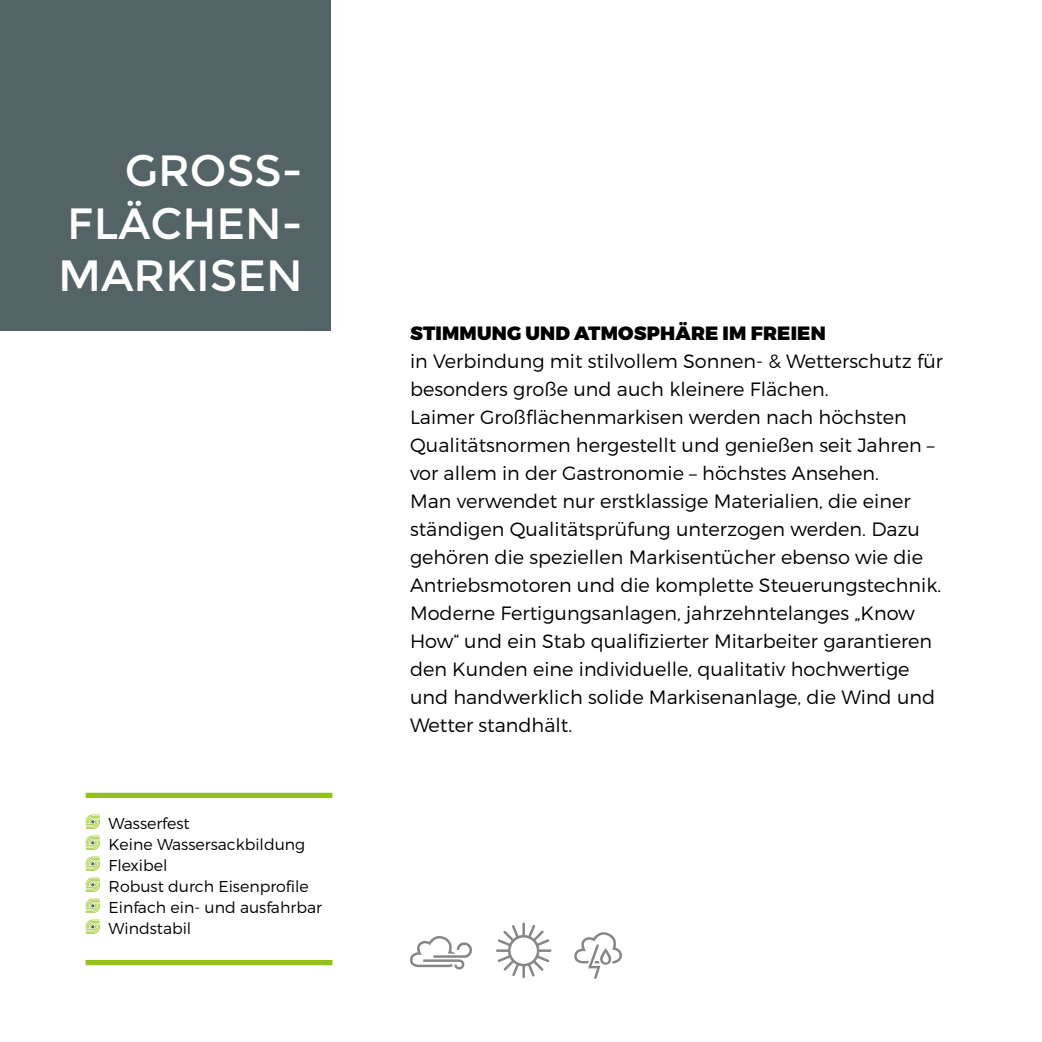
<style>
.page{position:relative;width:1042px;height:1042px;background:#fff}
.page>*{position:absolute;margin:0;border:0;box-sizing:border-box;transform-origin:0 0}
.t1{font:43.75px/52.5px "Montserrat";color:#fff;text-align:justify}
.t2{font:300 19.25px/28px "Montserrat";color:#000}
.t3{font:900 19.25px "Montserrat";letter-spacing:.01em;color:#000}
.t4{font:300 15.75px/21px "Montserrat";color:#000}
</style>
<div class="page">
<div style="left:0;top:0;width:331px;height:331px;background:#546366"></div>
<svg style="left:85px;top:814px;width:15px;height:120px"></svg>
<div style="left:86px;top:793px;width:246px;height:5px;background:#94c11a"></div>
<div style="left:86px;top:960px;width:246px;height:5px;background:#94c11a"></div>
<svg style="left:410px;top:936px;width:62px;height:33px"></svg>
<svg style="left:574px;top:932px;width:48px;height:47px"></svg>
<svg style="left:496px;top:922px;width:55px;height:56px"></svg>
<h1 class="t1" style="left:58px;top:145px;width:246px;text-indent:67px">GROSS-FLÄCHEN-MARKISEN</h1>
<p class="t4" style="left:109px;top:812px;width:215px">Wasserfest<br>Keine Wassersackbildung<br>Flexibel<br>Robust durch Eisenprofile<br>Einfach ein- und ausfahrbar<br>Windstabil</p>
<p class="t3" style="left:410px;top:321px;width:417px">STIMMUNG UND ATMOSPHÄRE IM FREIEN</p>
<p class="t2" style="left:410px;top:347px;width:534px">in Verbindung mit stilvollem Sonnen- &amp; Wetterschutz für besonders große und auch kleinere Flächen.<br>Laimer Großflächenmarkisen werden nach höchsten Qualitätsnormen hergestellt und genießen seit Jahren – vor allem in der Gastronomie – höchstes Ansehen.<br>Man verwendet nur erstklassige Materialien, die einer ständigen Qualitätsprüfung unterzogen werden. Dazu gehören die speziellen Markisentücher ebenso wie die Antriebsmotoren und die komplette Steuerungstechnik.<br>Moderne Fertigungsanlagen, jahrzehntelanges „Know How“ und ein Stab qualifizierter Mitarbeiter garantieren den Kunden eine individuelle, qualitativ hochwertige und handwerklich solide Markisenanlage, die Wind und Wetter standhält.</p>
</div>
